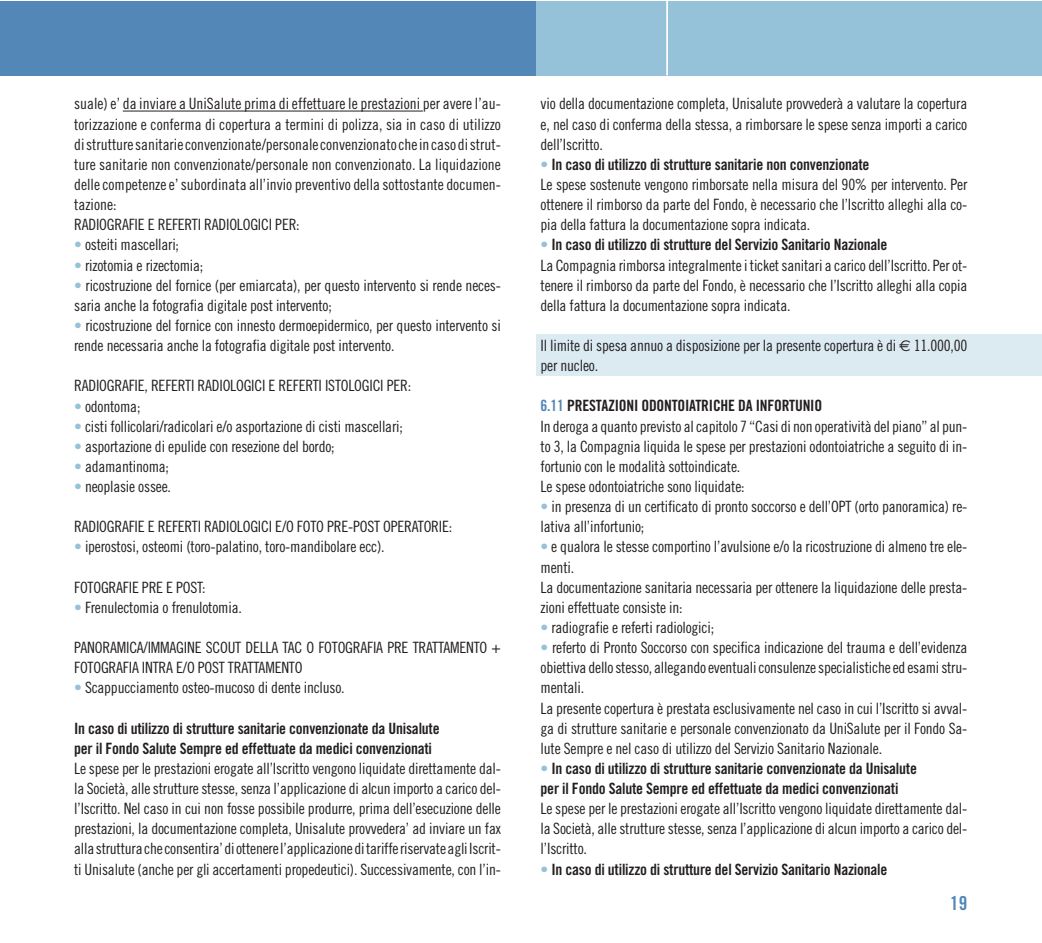
<style>
.page{position:relative;width:1042px;height:943px;background:#fff}
.page>*{position:absolute;margin:0;border:0;box-sizing:border-box;transform-origin:0 0}
.t1{font:19.25px "Trade Gothic Bold Cond Twenty";color:#5287b7}
.t2{font:15.58px/20.1px "Trade Gothic Cond Eighteen";letter-spacing:-.015em;color:#231f20}
.t3{font:15.58px/20.1px "Trade Gothic Bold Cond Twenty";letter-spacing:-.015em;color:#231f20}
.s1{color:#95c1d9}
.s2{font-family:"Trade Gothic Cond Eighteen";color:#95c1d9}
.s3{font-family:"Euro Sans"}
.s4{color:#5287b7}
</style>
<div class="page">
<div style="left:536px;top:1px;width:505px;height:74px;background:#95c1d9"></div>
<hr style="left:666px;top:1px;width:2px;height:74px;background:#fff">
<div style="left:0;top:1px;width:536px;height:74px;background:#5287b7"></div>
<div style="left:536px;top:333px;width:505px;height:42px;background:#dceaf2"></div>
<hr style="left:123px;top:111px;width:47px;height:1px;background:#231f20">
<hr style="left:170px;top:111px;width:132px;height:1px;background:#231f20">
<hr style="left:302px;top:111px;width:37px;height:1px;background:#231f20">
<hr style="left:339px;top:111px;width:33px;height:1px;background:#231f20">
<hr style="left:372px;top:111px;width:51px;height:1px;background:#231f20">
<p class="t2" style="left:74px;top:95px;width:428px">suale) e’ da inviare a UniSalute prima di effettuare le prestazioni per avere l’au&shy;torizzazione e conferma di copertura a termini di polizza, sia in caso di utilizzo di strutture sanitarie convenzionate/personale convenzionato che in caso di strut&shy;ture sanitarie non convenzionate/personale non convenzionato. La liquidazione delle competenze e’ subordinata all’invio preventivo della sottostante documen&shy;tazione:<br>RADIOGRAFIE E REFERTI RADIOLOGICI PER:</p>
<p class="t2" style="left:74px;top:236px;width:106px"><span class="s1">•</span> osteiti mascellari;</p>
<p class="t2" style="left:74px;top:256px;width:131px"><span class="s1">•</span> rizotomia e rizectomia;</p>
<p class="t2" style="left:74px;top:276px;width:428px"><span class="s1">•</span> ricostruzione del fornice (per emiarcata), per questo intervento si rende neces&shy;saria anche la fotografia digitale post intervento;</p>
<p class="t2" style="left:74px;top:316px;width:428px"><span class="s1">•</span> ricostruzione del fornice con innesto dermoepidermico, per questo intervento si rende necessaria anche la fotografia digitale post intervento.</p>
<p class="t2" style="left:74px;top:377px;width:338px">RADIOGRAFIE, REFERTI RADIOLOGICI E REFERTI ISTOLOGICI PER:</p>
<p class="t2" style="left:74px;top:397px;width:68px"><span class="s1">•</span> odontoma;</p>
<p class="t2" style="left:74px;top:417px;width:330px"><span class="s1">•</span> cisti follicolari/radicolari e/o asportazione di cisti mascellari;</p>
<p class="t2" style="left:74px;top:437px;width:262px"><span class="s1">•</span> asportazione di epulide con resezione del bordo;</p>
<p class="t2" style="left:74px;top:457px;width:96px"><span class="s1">•</span> adamantinoma;</p>
<p class="t2" style="left:74px;top:477px;width:98px"><span class="s1">•</span> neoplasie ossee.</p>
<p class="t2" style="left:74px;top:518px;width:380px">RADIOGRAFIE E REFERTI RADIOLOGICI E/O FOTO PRE-POST OPERATORIE:</p>
<p class="t2" style="left:74px;top:538px;width:312px"><span class="s1">•</span> iperostosi, osteomi (toro-palatino, toro-mandibolare ecc).</p>
<p class="t2" style="left:74px;top:578px;width:133px">FOTOGRAFIE PRE E POST:</p>
<p class="t2" style="left:74px;top:598px;width:169px"><span class="s1">•</span> Frenulectomia o frenulotomia.</p>
<p class="t2" style="left:74px;top:638px;width:428px">PANORAMICA/IMMAGINE SCOUT DELLA TAC O FOTOGRAFIA PRE TRATTAMENTO +<br>FOTOGRAFIA INTRA E/O POST TRATTAMENTO</p>
<p class="t2" style="left:74px;top:679px;width:272px"><span class="s1">•</span> Scappucciamento osteo-mucoso di dente incluso.</p>
<p class="t3" style="left:74px;top:719px;width:367px">In caso di utilizzo di strutture sanitarie convenzionate da Unisalute per il Fondo Salute Sempre ed effettuate da medici convenzionati</p>
<p class="t2" style="left:74px;top:759px;width:428px;text-align:justify">Le spese per le prestazioni erogate all’Iscritto vengono liquidate direttamente dal&shy;la Società, alle strutture stesse, senza l’applicazione di alcun importo a carico del&shy;l’Iscritto. Nel caso in cui non fosse possibile produrre, prima dell’esecuzione delle prestazioni, la documentazione completa, Unisalute provvedera’ ad inviare un fax alla struttura che consentira’ di ottenere l’applicazione di tariffe riservate agli Iscrit&shy;ti Unisalute (anche per gli accertamenti propedeutici). Successivamente, con l’in-</p>
<p class="t2" style="left:540px;top:95px;width:428px;text-align:justify">vio della documentazione completa, Unisalute provvederà a valutare la copertura e, nel caso di conferma della stessa, a rimborsare le spese senza importi a carico dell’Iscritto.</p>
<p class="t3" style="left:540px;top:155px;width:330px"><span class="s2">•</span> In caso di utilizzo di strutture sanitarie non convenzionate</p>
<p class="t2" style="left:540px;top:176px;width:428px;text-align:justify">Le spese sostenute vengono rimborsate nella misura del 90% per intervento. Per ottenere il rimborso da parte del Fondo, è necessario che l’Iscritto alleghi alla co&shy;pia della fattura la documentazione sopra indicata.</p>
<p class="t3" style="left:540px;top:236px;width:348px"><span class="s2">•</span> In caso di utilizzo di strutture del Servizio Sanitario Nazionale</p>
<p class="t2" style="left:540px;top:256px;width:428px;text-align:justify">La Compagnia rimborsa integralmente i ticket sanitari a carico dell’Iscritto. Per ot&shy;tenere il rimborso da parte del Fondo, è necessario che l’Iscritto alleghi alla copia della fattura la documentazione sopra indicata.</p>
<p class="t2" style="left:540px;top:337px;width:428px">Il limite di spesa annuo a disposizione per la presente copertura è di <span class="s3">€</span> 11.000,00 per nucleo.</p>
<p class="t3" style="left:540px;top:397px;width:283px"><span class="s4">6.11</span> PRESTAZIONI ODONTOIATRICHE DA INFORTUNIO</p>
<p class="t2" style="left:540px;top:417px;width:428px">In deroga a quanto previsto al capitolo 7 “Casi di non operatività del piano” al pun&shy;to 3, la Compagnia liquida le spese per prestazioni odontoiatriche a seguito di in&shy;fortunio con le modalità sottoindicate.<br>Le spese odontoiatriche sono liquidate:</p>
<p class="t2" style="left:540px;top:498px;width:428px"><span class="s1">•</span> in presenza di un certificato di pronto soccorso e dell’OPT (orto panoramica) re&shy;lativa all’infortunio;</p>
<p class="t2" style="left:540px;top:538px;width:428px"><span class="s1">•</span> e qualora le stesse comportino l’avulsione e/o la ricostruzione di almeno tre ele&shy;menti.<br>La documentazione sanitaria necessaria per ottenere la liquidazione delle presta&shy;zioni effettuate consiste in:</p>
<p class="t2" style="left:540px;top:618px;width:175px"><span class="s1">•</span> radiografie e referti radiologici;</p>
<p class="t2" style="left:540px;top:638px;width:428px"><span class="s1">•</span> referto di Pronto Soccorso con specifica indicazione del trauma e dell’evidenza obiettiva dello stesso, allegando eventuali consulenze specialistiche ed esami stru&shy;mentali.<br>La presente copertura è prestata esclusivamente nel caso in cui l’Iscritto si avval&shy;ga di strutture sanitarie e personale convenzionato da UniSalute per il Fondo Sa&shy;lute Sempre e nel caso di utilizzo del Servizio Sanitario Nazionale.</p>
<p class="t3" style="left:540px;top:759px;width:378px"><span class="s2">•</span> In caso di utilizzo di strutture sanitarie convenzionate da Unisalute per il Fondo Salute Sempre ed effettuate da medici convenzionati</p>
<p class="t2" style="left:540px;top:799px;width:428px;text-align:justify">Le spese per le prestazioni erogate all’Iscritto vengono liquidate direttamente dal&shy;la Società, alle strutture stesse, senza l’applicazione di alcun importo a carico del&shy;l’Iscritto.</p>
<p class="t3" style="left:540px;top:860px;width:348px"><span class="s2">•</span> In caso di utilizzo di strutture del Servizio Sanitario Nazionale</p>
<p class="t1" style="left:950px;top:895px;width:19px">19</p>
</div>
